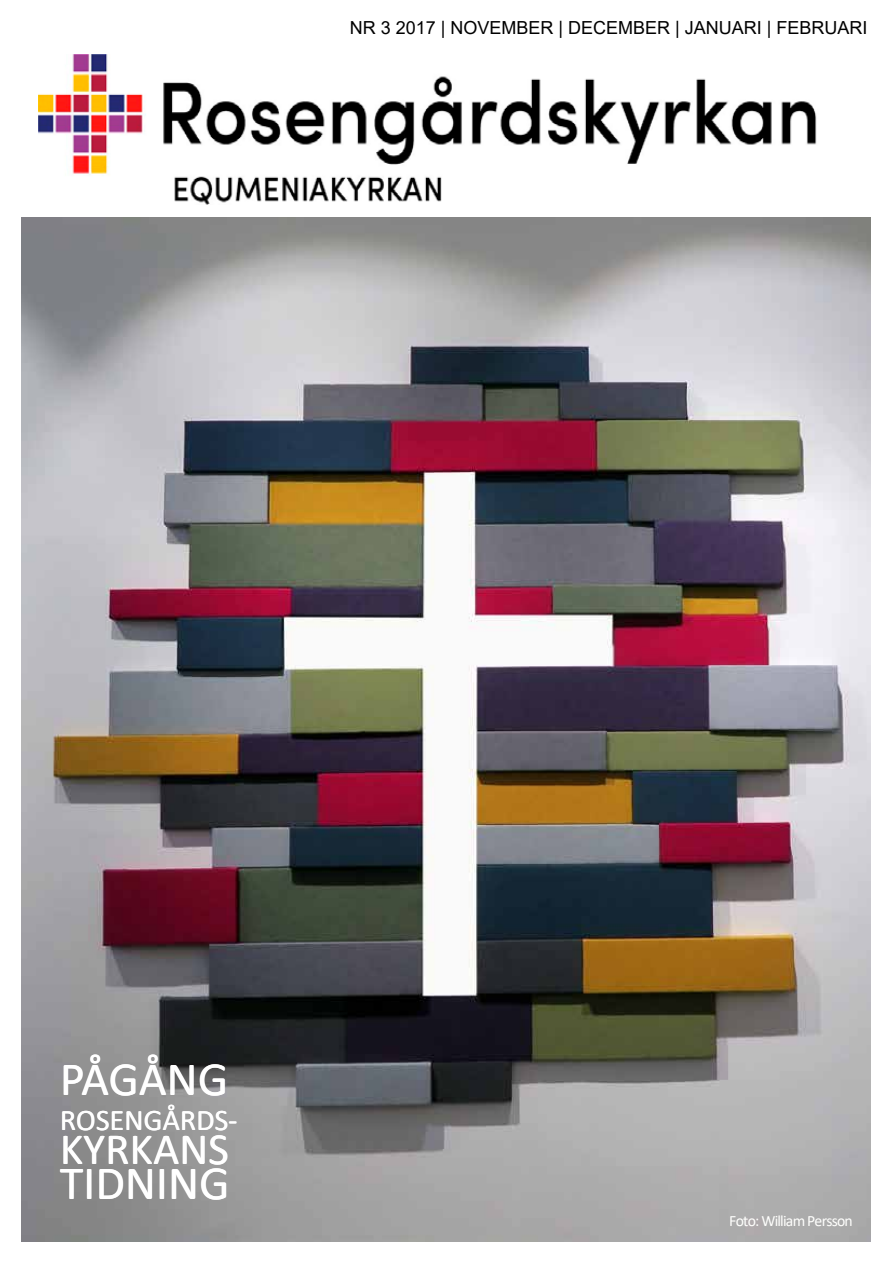
<style>
.page{position:relative;width:893px;height:1263px;background:#fff}
.page>*{position:absolute;margin:0;border:0;box-sizing:border-box;transform-origin:0 0}
.t1{font:48px "Calibri";color:#fff}
.t2{font:45px "Calibri";color:#fff}
.t3{font:30px "Calibri";color:#fff}
.t4{font:18px "Arial";color:#000}
.t5{font:15.75px "Calibri";letter-spacing:-.05em;color:#fffffd}
</style>
<div class="page">
<img style="left:21px;top:218px;width:850px;height:1024px">
<img style="left:39px;top:54px;width:778px;height:151px">
<p class="t4" style="left:350px;top:16px;width:519px">NR 3 2017 | NOVEMBER | DECEMBER | JANUARI | FEBRUARI</p>
<h1 class="t1" style="left:60px;top:1046px;width:170px">PÅGÅNG</h1>
<h3 class="t3" style="left:60px;top:1099px;width:179px">ROSENGÅRDS-</h3>
<h2 class="t2" style="left:60px;top:1118px;width:170px">KYRKANS</h2>
<h1 class="t1" style="left:60px;top:1149px;width:171px">TIDNING</h1>
<p class="t5" style="left:729px;top:1209px;width:125px">Foto: William Persson</p>
</div>
